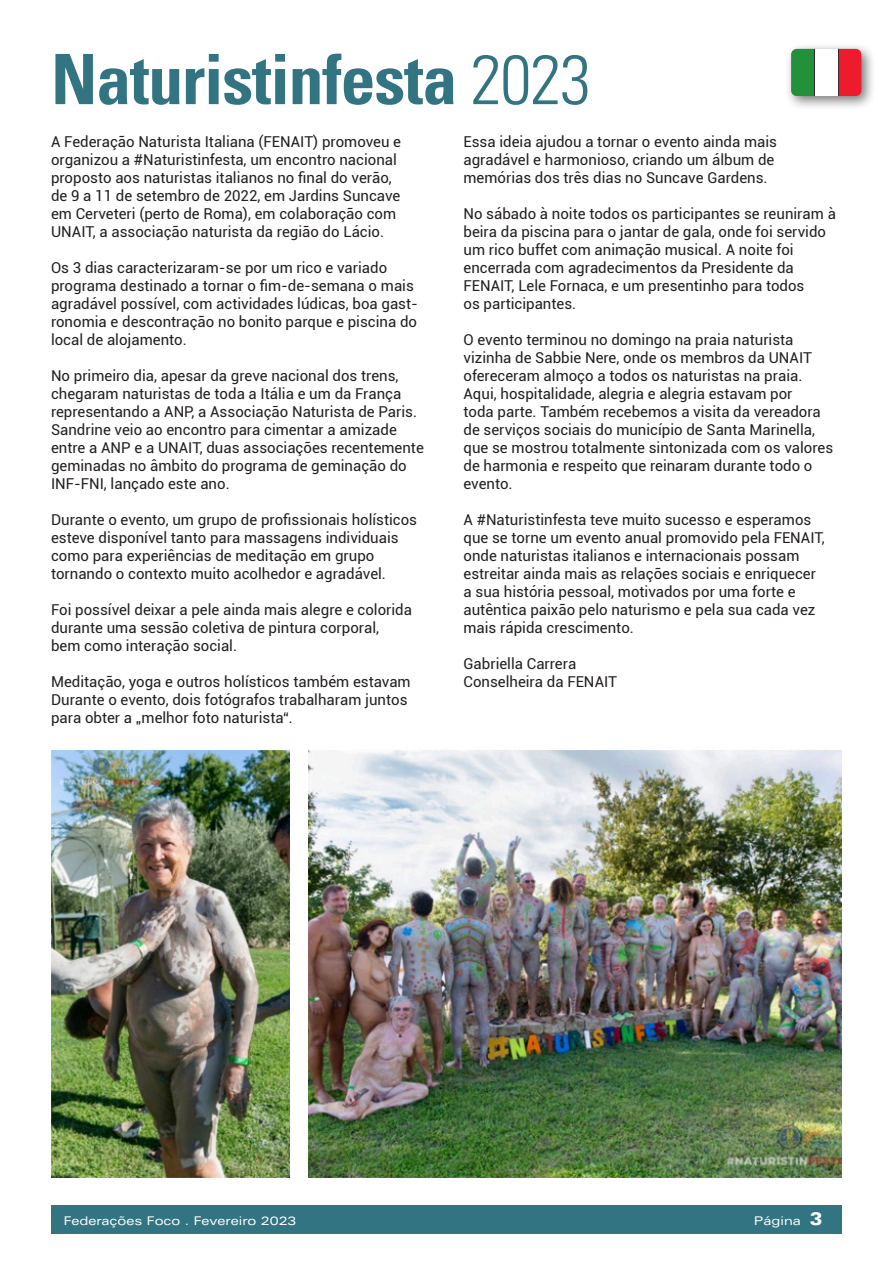
<style>
.page{position:relative;width:893px;height:1263px;background:#fff}
.page>*{position:absolute;margin:0;border:0;box-sizing:border-box;transform-origin:0 0}
.Standard_Artikel_Tex{font:700 condensed 69.45px "Univers";letter-spacing:-.015em;color:#327482}
.t1{font:15px/18px "Roboto";color:#231f20}
.t2{font:expanded 12px "Univers";color:#fff}
.s1{font-weight:300}
.s2{font-weight:900;font-size:18px}
</style>
<div class="page">
<div style="left:51px;top:1205px;width:791px;height:29px;background:#327482"></div>
<img style="left:309px;top:750px;width:533px;height:428px">
<img style="left:51px;top:749px;width:238px;height:429px">
<div style="left:784px;top:42px;width:92px;height:69px;background:#231f20;opacity:.6"></div>
<svg style="left:791px;top:49px;width:70px;height:47px"></svg>
<p class="Standard_Artikel_Tex" style="left:51px;top:37px;width:541px">Naturistinfesta <span class="s1">2023</span></p>
<p class="t1" style="left:51px;top:132px;width:352px">A Federação Naturista Italiana (FENAIT) promoveu e organizou a #Naturistinfesta, um encontro nacional proposto aos naturistas italianos no final do verão, de 9 a 11 de setembro de 2022, em Jardins Suncave em Cerveteri (perto de Roma), em colaboração com UNAIT, a associação naturista da região do Lácio.</p>
<p class="t1" style="left:51px;top:258px;width:368px">Os 3 dias caracterizaram-se por um rico e variado programa destinado a tornar o fim-de-semana o mais agradável possível, com actividades lúdicas, boa gast&shy;ronomia e descontração no bonito parque e piscina do local de alojamento.</p>
<p class="t1" style="left:51px;top:366px;width:374px">No primeiro dia, apesar da greve nacional dos trens, chegaram naturistas de toda a Itália e um da França representando a ANP, a Associação Naturista de Paris.<br>Sandrine veio ao encontro para cimentar a amizade entre a ANP e a UNAIT, duas associações recentemente geminadas no âmbito do programa de geminação do INF-FNI, lançado este ano.</p>
<p class="t1" style="left:51px;top:510px;width:368px">Durante o evento, um grupo de profissionais holísticos esteve disponível tanto para massagens individuais como para experiências de meditação em grupo tornando o contexto muito acolhedor e agradável.</p>
<p class="t1" style="left:51px;top:600px;width:363px">Foi possível deixar a pele ainda mais alegre e colorida durante uma sessão coletiva de pintura corporal, bem como interação social.</p>
<p class="t1" style="left:51px;top:672px;width:361px">Meditação, yoga e outros holísticos também estavam<br>Durante o evento, dois fotógrafos trabalharam juntos para obter a „melhor foto naturista“.</p>
<p class="t1" style="left:463px;top:132px;width:315px">Essa ideia ajudou a tornar o evento ainda mais agradável e harmonioso, criando um álbum de memórias dos três dias no Suncave Gardens.</p>
<p class="t1" style="left:463px;top:204px;width:374px">No sábado à noite todos os participantes se reuniram à beira da piscina para o jantar de gala, onde foi servido um rico buffet com animação musical. A noite foi encerrada com agradecimentos da Presidente da FENAIT, Lele Fornaca, e um presentinho para todos<br>os participantes.</p>
<p class="t1" style="left:463px;top:330px;width:371px">O evento terminou no domingo na praia naturista vizinha de Sabbie Nere, onde os membros da UNAIT ofereceram almoço a todos os naturistas na praia.<br>Aqui, hospitalidade, alegria e alegria estavam por<br>toda parte. Também recebemos a visita da vereadora de serviços sociais do município de Santa Marinella, que se mostrou totalmente sintonizada com os valores de harmonia e respeito que reinaram durante todo o evento.</p>
<p class="t1" style="left:463px;top:510px;width:363px">A #Naturistinfesta teve muito sucesso e esperamos que se torne um evento anual promovido pela FENAIT, onde naturistas italianos e internacionais possam estreitar ainda mais as relações sociais e enriquecer a sua história pessoal, motivados por uma forte e autêntica paixão pelo naturismo e pela sua cada vez mais rápida crescimento.</p>
<p class="t1" style="left:463px;top:654px;width:114px">Gabriella Carrera</p>
<p class="t1" style="left:463px;top:672px;width:155px">Conselheira da FENAIT</p>
<p class="t2" style="left:64px;top:1214px;width:234px">Federações Foco . Fevereiro 2023</p>
<p class="t2" style="left:754px;top:1214px;width:70px">Página <span class="s2">3</span></p>
</div>
